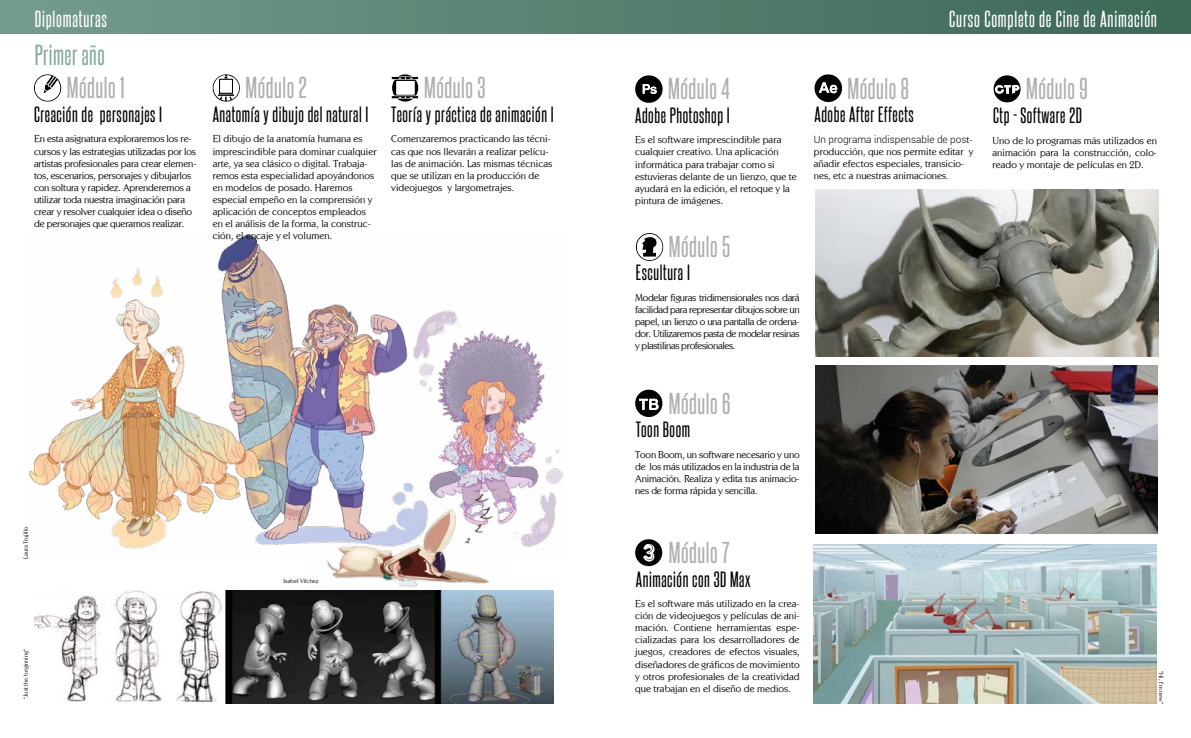
<style>
.page{position:relative;width:1191px;height:738px;background:#fff}
.page>*{position:absolute;margin:0;border:0;box-sizing:border-box;transform-origin:0 0}
.t1{font:26px "Steelfish Rg";letter-spacing:.02em;color:#afaeb2}
.t2{font:25px "Steelfish Rg";letter-spacing:.02em;color:#85aa9c}
.t3{font:20px "Steelfish Rg";letter-spacing:.04em;color:#fff}
.t4{font:19px "Steelfish Rg";letter-spacing:.03em;color:#000}
.t5{font:10px/12px "Centabel";color:#000}
.t6{font:10px/12px "Centabel";letter-spacing:-.02em;color:#000}
.t7{font:300 10px "Roboto";color:#000}
.t8{font:6px "Centabel";color:#000}
.s1{font-family:"Centabel";font-weight:400}
.s2{font-family:"Roboto";font-weight:300}
</style>
<div class="page">
<img style="left:815px;top:365px;width:342px;height:168px">
<img style="left:815px;top:189px;width:343px;height:167px">
<svg style="left:814px;top:74px;width:28px;height:28px"></svg>
<svg style="left:635px;top:389px;width:27px;height:27px"></svg>
<svg style="left:993px;top:75px;width:27px;height:27px"></svg>
<div style="left:0;top:0;width:1191px;height:34px;background:linear-gradient(to right,#759b8c,#3b6755)"></div>
<svg style="left:635px;top:75px;width:27px;height:28px"></svg>
<svg style="left:635px;top:539px;width:27px;height:26px"></svg>
<svg style="left:636px;top:233px;width:27px;height:28px"></svg>
<img style="left:814px;top:544px;width:343px;height:159px">
<img style="left:29px;top:234px;width:534px;height:315px">
<svg style="left:90px;top:45px;width:6px;height:3px"></svg>
<svg style="left:34px;top:74px;width:27px;height:27px"></svg>
<svg style="left:213px;top:74px;width:27px;height:27px"></svg>
<svg style="left:391px;top:74px;width:27px;height:27px"></svg>
<img style="left:34px;top:590px;width:519px;height:112px">
<img style="left:310px;top:494px;width:199px;height:102px">
<h3 class="t3" style="left:35px;top:6px;width:74px">Diplomaturas</h3>
<h3 class="t3" style="left:949px;top:6px;width:209px">Curso Completo de Cine de Animación</h3>
<h2 class="t2" style="left:35px;top:40px;width:71px">Primer ano</h2>
<h1 class="t1" style="left:67px;top:72px;width:59px">Módulo 1</h1>
<h3 class="t4" style="left:34px;top:102px;width:130px">Creación de personajes I</h3>
<p class="t6" style="left:34px;top:133px;width:164px">En esta asignatura exploraremos los re&shy;cursos y las estrategias utilizadas por los artistas profesionales para crear elemen&shy;tos, escenarios, personajes y dibujarlos con soltura y rapidez. Aprenderemos a utilizar toda nuestra imaginación para crear y resolver cualquier idea o diseño de personajes que queramos realizar.</p>
<h1 class="t1" style="left:245px;top:72px;width:63px">Módulo 2</h1>
<h3 class="t4" style="left:213px;top:102px;width:157px">Anatomía y dibujo del natural I</h3>
<p class="t5" style="left:213px;top:133px;width:165px">El dibujo de la anatomía humana es imprescindible para dominar cualquier arte, ya sea clásico o digital. Trabaja&shy;remos esta especialidad apoyándonos en modelos de posado. Haremos especial empeño en la comprensión y aplicación de conceptos empleados en el análisis de la forma, la construc&shy;ción, el encaje y el volumen.</p>
<h1 class="t1" style="left:424px;top:72px;width:63px">Módulo 3</h1>
<h3 class="t4" style="left:391px;top:102px;width:164px">Teoría y práctica de animación I</h3>
<p class="t5" style="left:391px;top:133px;width:162px">Comenzaremos practicando las técni&shy;cas que nos llevarán a realizar pelícu&shy;las de animación. Las mismas técnicas que se utilizan en la producción de videojuegos y largometrajes.</p>
<p class="t8" style="left:22px;top:558px;width:34px;rotate:-90deg">Laura Trujillo</p>
<p class="t8" style="left:22px;top:698px;width:52px;rotate:-90deg">“Just the beginning“</p>
<p class="t8" style="left:283px;top:576px;width:37px">Isabel Vílchez</p>
<h1 class="t1" style="left:668px;top:73px;width:63px">Módulo 4</h1>
<h3 class="t4" style="left:635px;top:103px;width:96px">Adobe Photoshop I</h3>
<p class="t5" style="left:635px;top:134px;width:163px">Es el software imprescindible para cualquier creativo. Una aplicación informática para trabajar como si estuvieras delante de un lienzo, que te ayudará en la edición, el retoque y la pintura de imágenes.</p>
<h1 class="t1" style="left:669px;top:230px;width:63px">Módulo 5</h1>
<h3 class="t4" style="left:636px;top:261px;width:56px">Escultura I</h3>
<p class="t5" style="left:635px;top:291px;width:166px;text-align:justify">Modelar figuras tridimensionales nos dará facilidad para representar dibujos sobre un papel, un lienzo o una pantalla de ordena&shy;dor. Utilizaremos pasta de modelar resinas y plastilinas profesionales.</p>
<h1 class="t1" style="left:847px;top:72px;width:63px">Módulo 8</h1>
<h3 class="t4" style="left:814px;top:103px;width:101px">Adobe After Effects</h3>
<p class="t7" style="left:814px;top:132px;width:160px">Un programa indispensable de pos<span class="s1">t-</span></p>
<p class="t5" style="left:814px;top:145px;width:161px">producción, que nos permite editar y añadir efectos especiales, transicio&shy;nes, etc a nuestras animaciones<span class="s2">.</span></p>
<h1 class="t1" style="left:669px;top:386px;width:63px">Módulo 6</h1>
<h3 class="t4" style="left:636px;top:417px;width:56px">Toon Boom</h3>
<p class="t5" style="left:635px;top:448px;width:166px;text-align:justify">Toon Boom, un software necesario y uno de los más utilizados en la industria de la Animación. Realiza y edita tus animacio&shy;nes de forma rápida y sencilla.</p>
<h1 class="t1" style="left:669px;top:536px;width:62px">Módulo 7</h1>
<h3 class="t4" style="left:636px;top:567px;width:116px">Animación con 3D Max</h3>
<p class="t5" style="left:635px;top:597px;width:166px;text-align:justify">Es el software más utilizado en la crea&shy;ción de videojuegos y películas de ani&shy;mación. Contiene herramientas espe&shy;cializadas para los desarrolladores de juegos, creadores de efectos visuales, diseñadores de gráficos de movimiento y otros profesionales de la creatividad que trabajan en el diseño de medios.</p>
<h1 class="t1" style="left:1026px;top:72px;width:63px">Módulo 9</h1>
<h3 class="t4" style="left:993px;top:103px;width:90px">Ctp - Software 2D</h3>
<p class="t5" style="left:992px;top:134px;width:166px;text-align:justify">Uno de lo programas más utilizados en animación para la construcción, colo&shy;reado y montaje de películas en 2D.</p>
<p class="t8" style="left:1164px;top:670px;width:35px;rotate:90deg">“Hi, I’m new“</p>
</div>
